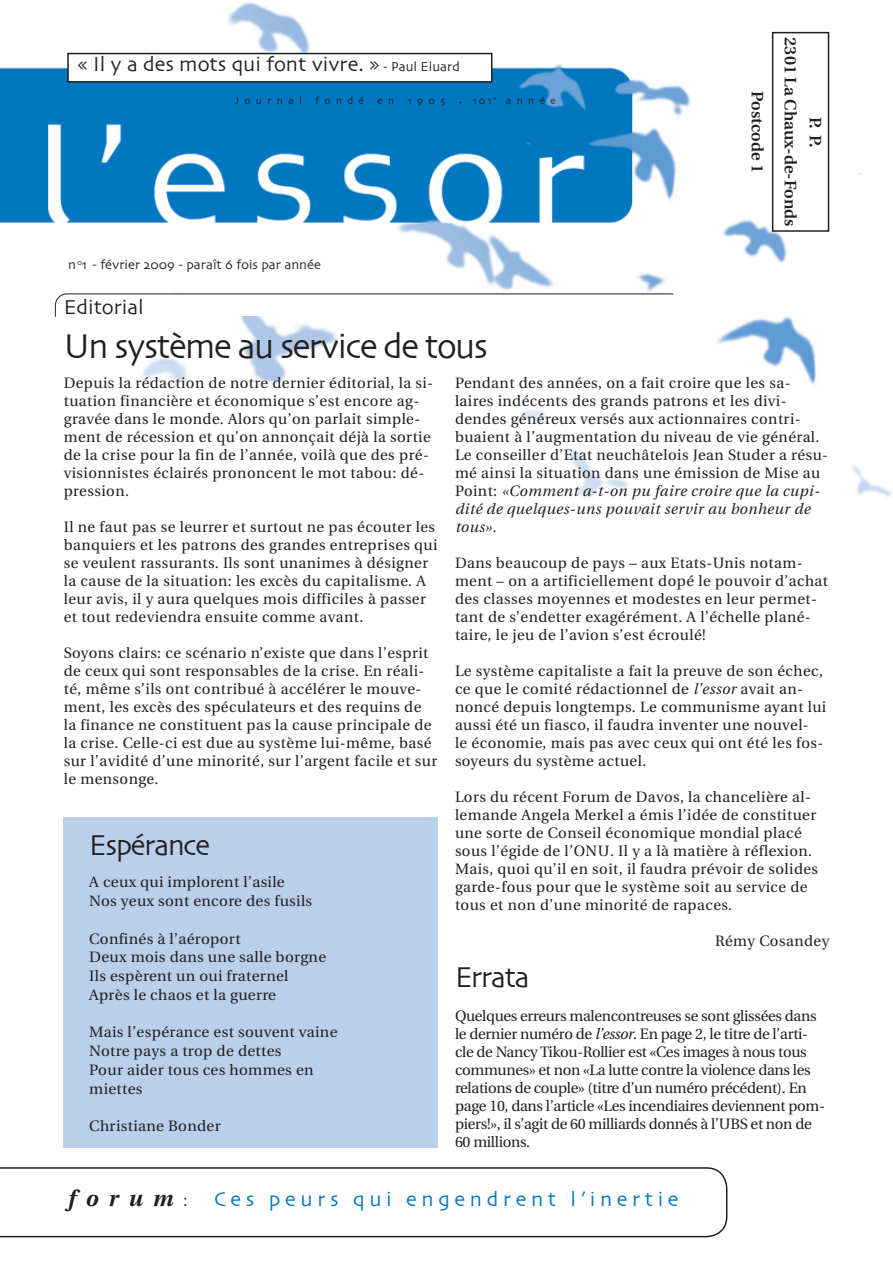
<style>
.page{position:relative;width:893px;height:1263px;background:#fff}
.page>*{position:absolute;margin:0;border:0;box-sizing:border-box;transform-origin:0 0}
.t1{font:36px "Skia";letter-spacing:-.04em;color:#231f20;scale:.96 1}
.t2{font:30px "Skia";letter-spacing:-.04em;color:#231f20;scale:.96 1}
.t3{font:21px "Skia";color:#231f20}
.t4{font:21px "Skia";letter-spacing:.22em;color:#0077c0}
.t5{font:600 16.5px/24.8px "Utopia";color:#231f20;text-align:center}
.t6{font:15px/18px "Utopia";letter-spacing:.03em;color:#231f20}
.t7{font:15px/18px "Utopia";letter-spacing:-.02em;color:#231f20}
.t8{font:13.5px "Skia";color:#231f20}
.t9{font:10.5px "Skia";letter-spacing:.515em;color:#231f20}
.s1{font-size:13.5px}
.s2{font-size:6px}
.s3{font-style:italic}
.s4{font-family:"Utopia";font-weight:700;font-style:italic;font-size:22.5px;color:#231f20}
.s5{font-size:16.5px;color:#231f20}
</style>
<div class="page">
<svg style="left:0;top:1167px;width:727px;height:70px"></svg>
<img style="left:0;top:2px;width:892px;height:496px">
<div style="left:68px;top:54px;width:424px;height:28px;background:#fff"></div>
<div style="left:67px;top:53px;width:425px;height:30px;border:2px solid #231f20"></div>
<div style="left:772px;top:32px;width:57px;height:200px;border:2px solid #231f20"></div>
<svg style="left:55px;top:293px;width:618px;height:23px"></svg>
<div style="left:64px;top:817px;width:374px;height:331px;background:#b9cfea"></div>
<h3 class="t3" style="left:77px;top:52px;width:384px">« Il y a des mots qui font vivre. » <span class="s1">- Paul Eluard</span></h3>
<p class="t9" style="left:235px;top:94px;width:68px">Journal</p>
<p class="t9" style="left:315px;top:94px;width:50px">fondé</p>
<p class="t9" style="left:377px;top:94px;width:18px">e n</p>
<p class="t9" style="left:408px;top:94px;width:39px">1905</p>
<p class="t9" style="left:459px;top:94px;width:98px"><span class="s2">•</span> 101<sup>e</sup> année</p>
<p class="t8" style="left:68px;top:257px;width:254px">n <sup>o</sup>1 - février 2009 - paraît 6 fois par année</p>
<h3 class="t3" style="left:64px;top:295px;width:82px">Editorial</h3>
<p class="t5" style="left:769px;top:91px;width:83px;rotate:90deg">Postcode 1</p>
<p class="t5" style="left:827px;top:37px;width:190px;rotate:90deg">P. P.<br>2301 La Chaux-de-Fonds</p>
<h1 class="t1" style="left:64px;top:325px;width:443px">Un système au service de tous</h1>
<p class="t6" style="left:64px;top:374px;width:371px">Depuis la rédaction de notre dernier éditorial, la si&shy;tuation financière et économique s’est encore ag&shy;gravée dans le monde. Alors qu’on parlait simple&shy;ment de récession et qu’on annonçait déjà la sortie de la crise pour la fin de l’année, voilà que des pré&shy;visionnistes éclairés prononcent le mot tabou: dé&shy;pression.</p>
<p class="t6" style="left:64px;top:518px;width:375px">Il ne faut pas se leurrer et surtout ne pas écouter les banquiers et les patrons des grandes entreprises qui se veulent rassurants. Ils sont unanimes à désigner la cause de la situation: les excès du capitalisme. A leur avis, il y aura quelques mois difficiles à passer et tout redeviendra ensuite comme avant.</p>
<p class="t6" style="left:64px;top:644px;width:375px">Soyons clairs: ce scénario n’existe que dans l’esprit de ceux qui sont responsables de la crise. En réali&shy;té, même s’ils ont contribué à accélérer le mouve&shy;ment, les excès des spéculateurs et des requins de la finance ne constituent pas la cause principale de la crise. Celle-ci est due au système lui-même, basé sur l’avidité d’une minorité, sur l’argent facile et sur le mensonge.</p>
<p class="t6" style="left:455px;top:374px;width:375px">Pendant des années, on a fait croire que les sa&shy;laires indécents des grands patrons et les divi&shy;dendes généreux versés aux actionnaires contri&shy;buaient à l’augmentation du niveau de vie général.<br>Le conseiller d’Etat neuchâtelois Jean Studer a résu&shy;mé ainsi la situation dans une émission de Mise au Point: <span class="s3">«Comment a-t-on pu faire croire que la cupi&shy;dité de quelques-uns pouvait servir au bonheur de tous».</span></p>
<p class="t6" style="left:455px;top:554px;width:375px">Dans beaucoup de pays – aux Etats-Unis notam&shy;ment – on a artificiellement dopé le pouvoir d’achat des classes moyennes et modestes en leur permet&shy;tant de s’endetter exagérément. A l’échelle plané&shy;taire, le jeu de l’avion s’est écroulé!</p>
<p class="t6" style="left:455px;top:662px;width:373px">Le système capitaliste a fait la preuve de son échec, ce que le comité rédactionnel de <span class="s3">l’essor</span> avait an&shy;noncé depuis longtemps. Le communisme ayant lui aussi été un fiasco, il faudra inventer une nouvel-<br>le économie, mais pas avec ceux qui ont été les fos&shy;soyeurs du système actuel.</p>
<p class="t6" style="left:455px;top:788px;width:365px">Lors du récent Forum de Davos, la chancelière al&shy;lemande Angela Merkel a émis l’idée de constituer une sorte de Conseil économique mondial placé sous l’égide de l’ONU. Il y a là matière à réflexion.<br>Mais, quoi qu’il en soit, il faudra prévoir de solides garde-fous pour que le système soit au service de tous et non d’une minorité de rapaces.</p>
<p class="t6" style="left:715px;top:932px;width:116px">Rémy Cosandey</p>
<h2 class="t2" style="left:89px;top:827px;width:128px">Espérance</h2>
<p class="t6" style="left:89px;top:873px;width:224px;line-height:18.8px">A ceux qui implorent l’asile<br>Nos yeux sont encore des fusils</p>
<p class="t6" style="left:89px;top:929px;width:238px;line-height:18.8px">Confinés à l’aéroport<br>Deux mois dans une salle borgne<br>Ils espèrent un oui fraternel<br>Après le chaos et la guerre</p>
<p class="t6" style="left:89px;top:1023px;width:250px;line-height:18.8px">Mais l’espérance est souvent vaine<br>Notre pays a trop de dettes<br>Pour aider tous ces hommes en miettes</p>
<p class="t6" style="left:89px;top:1117px;width:133px">Christiane Bonder</p>
<h2 class="t2" style="left:455px;top:959px;width:79px">Errata</h2>
<p class="t7" style="left:455px;top:1007px;width:372px">Quelques erreurs malencontreuses se sont glissées dans le dernier numéro de <span class="s3">l’essor</span>. En page 2, le titre de l’arti&shy;cle de Nancy Tikou-Rollier est «Ces images à nous tous communes» et non «La lutte contre la violence dans les relations de couple» (titre d’un numéro précédent). En page 10, dans l’article «Les incendiaires deviennent pom&shy;piers!», il s’agit de 60 milliards donnés à l’UBS et non de 60 millions.</p>
<h3 class="t4" style="left:67px;top:1186px;width:613px"><span class="s4">fo r u m</span> <span class="s5">:</span> Ces peurs qui engendrent l’inertie</h3>
</div>
